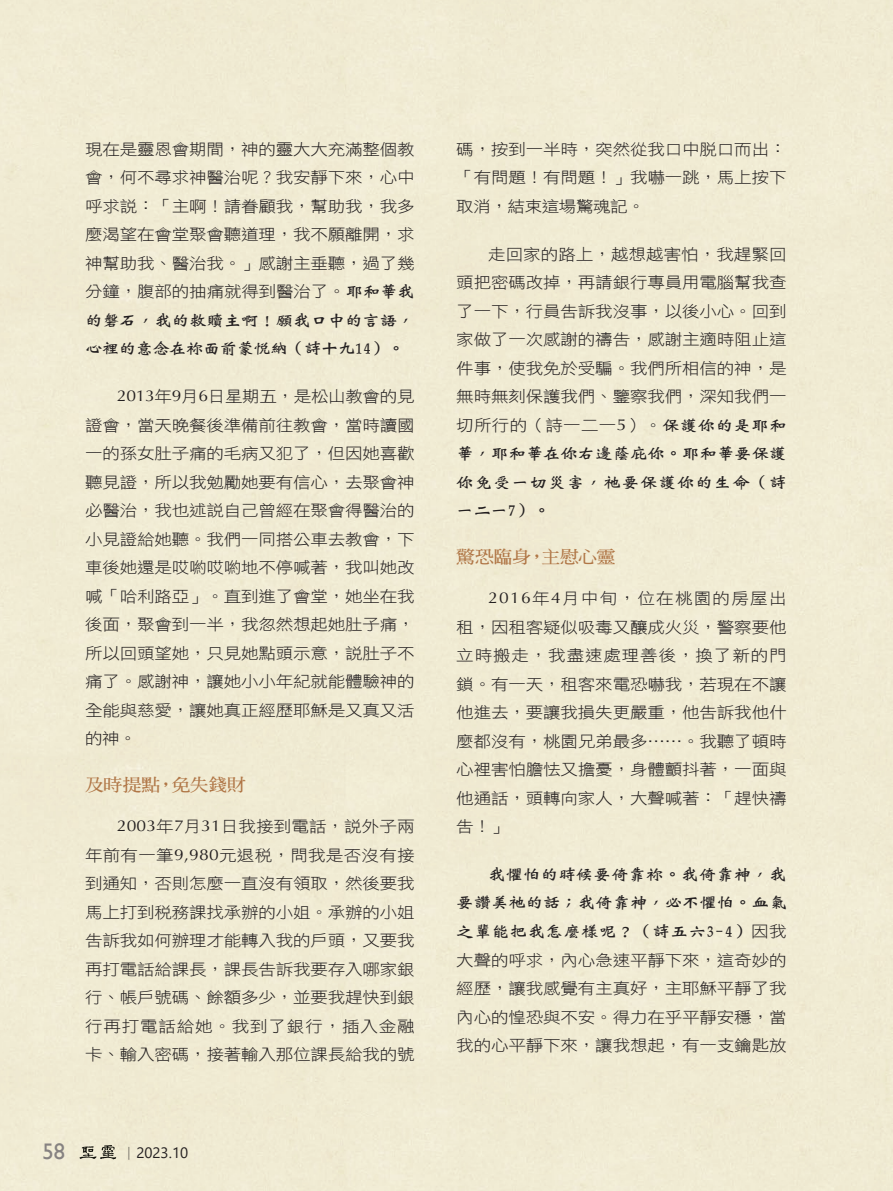
<style>
.page{position:relative;width:893px;height:1191px;background:#fff}
.page>*{position:absolute;margin:0;border:0;box-sizing:border-box;transform-origin:0 0}
.t1{font:22.5px "Gill Sans";color:#868281}
.中標{font:17.55px "DF Ming W7 WIN BF";letter-spacing:-.015em;color:#b07646;scale:1.08 1}
.t2{font:15.75px/28.5px "DF Hei W3 WIN BF";letter-spacing:-.01em;color:#231f20;text-align:justify;scale:1.11 1}
.t3{font:15px "Segoe UI";color:#231f20}
.s1{font-family:"DF Wei Bei W7 WIN BF"}
.s2{font-family:"Optima"}
.s3{font-family:"Adobe Ming Std";font-weight:300}
</style>
<div class="page">
<svg style="left:80px;top:1145px;width:36px;height:14px"></svg>
<p class="t2" style="left:85px;top:135px;width:298px">現在是靈恩會期間，神的靈大大充滿整個教會，何不尋求神醫治呢？我安靜下來，心中呼求說：「主啊！請眷顧我，幫助我，我多麼渴望在會堂聚會聽道理，我不願離開，求神幫助我、醫治我。」感謝主垂聽，過了幾分鐘，腹部的抽痛就得到醫治了。<span class="s1">耶和華我的磐石，我的救贖主啊！願我口中的言語，心裡的意念在祢面前蒙悅納（詩十九14）。</span></p>
<p class="t2" style="left:85px;top:382px;width:298px;text-indent:32px"><span class="s2">2013</span>年<span class="s2">9</span>月<span class="s2">6</span>日星期五，是松山教會的見證會，當天晚餐後準備前往教會，當時讀國一的孫女肚子痛的毛病又犯了，但因她喜歡聽見證，所以我勉勵她要有信心，去聚會神必醫治，我也述說自己曾經在聚會得醫治的小見證給她聽。我們一同搭公車去教會，下車後她還是哎喲哎喲地不停喊著，我叫她改喊「哈利路亞」。直到進了會堂，她坐在我後面，聚會到一半，我忽然想起她肚子痛，所以回頭望她，只見她點頭示意，說肚子不痛了。感謝神，讓她小小年紀就能體驗神的全能與慈愛，讓她真正經歷耶穌是又真又活的神。</p>
<p class="中標" style="left:85px;top:776px;width:151px">及時提點，免失錢財</p>
<p class="t2" style="left:85px;top:812px;width:298px;text-indent:32px"><span class="s2">2003</span>年<span class="s2">7</span>月<span class="s2">31</span>日我接到電話，說外子兩年前有一筆<span class="s2">9,980</span>元退稅，問我是否沒有接到通知，否則怎麼一直沒有領取，然後要我馬上打到稅務課找承辦的小姐。承辦的小姐告訴我如何辦理才能轉入我的戶頭，又要我再打電話給課長，課長告訴我要存入哪家銀行、帳戶號碼、餘額多少，並要我趕快到銀行再打電話給她。我到了銀行，插入金融卡、輸入密碼，接著輸入那位課長給我的號</p>
<h1 class="t1" style="left:43px;top:1138px;width:24px">58</h1>
<p class="t3" style="left:121px;top:1138px;width:68px"><span class="s3">｜</span>2023.10</p>
<p class="t2" style="left:456px;top:135px;width:299px">碼，按到一半時，突然從我口中脫口而出：「有問題！有問題！」我嚇一跳，馬上按下取消，結束這場驚魂記。</p>
<p class="t2" style="left:456px;top:239px;width:299px;text-indent:32px">走回家的路上，越想越害怕，我趕緊回頭把密碼改掉，再請銀行專員用電腦幫我查了一下，行員告訴我沒事，以後小心。回到家做了一次感謝的禱告，感謝主適時阻止這件事，使我免於受騙。我們所相信的神，是無時無刻保護我們、鑒察我們，深知我們一切所行的（詩一二一<span class="s2">5</span>）。<span class="s1">保護你的是耶和華，耶和華在你右邊蔭庇你。耶和華要保護你免受一切災害，祂要保護你的生命（詩一二一7）。</span></p>
<p class="中標" style="left:456px;top:548px;width:149px">驚恐臨身，主慰心靈</p>
<p class="t2" style="left:456px;top:584px;width:299px;text-indent:32px"><span class="s2">2016</span>年<span class="s2">4</span>月中旬，位在桃園的房屋出租，因租客疑似吸毒又釀成火災，警察要他立時搬走，我盡速處理善後，換了新的門鎖。有一天，租客來電恐嚇我，若現在不讓他進去，要讓我損失更嚴重，他告訴我他什麼都沒有，桃園兄弟最多……。我聽了頓時心裡害怕膽怯又擔憂，身體顫抖著，一面與他通話，頭轉向家人，大聲喊著：「趕快禱告！」</p>
<p class="t2" style="left:456px;top:860px;width:299px;text-indent:32px"><span class="s1">我懼怕的時候要倚靠祢。我倚靠神，我要讚美祂的話；我倚靠神，必不懼怕。血氣之輩能把我怎麼樣呢？（詩五六3-4）</span>因我大聲的呼求，內心急速平靜下來，這奇妙的經歷，讓我感覺有主真好，主耶穌平靜了我內心的惶恐與不安。得力在乎平靜安穩，當我的心平靜下來，讓我想起，有一支鑰匙放</p>
</div>
